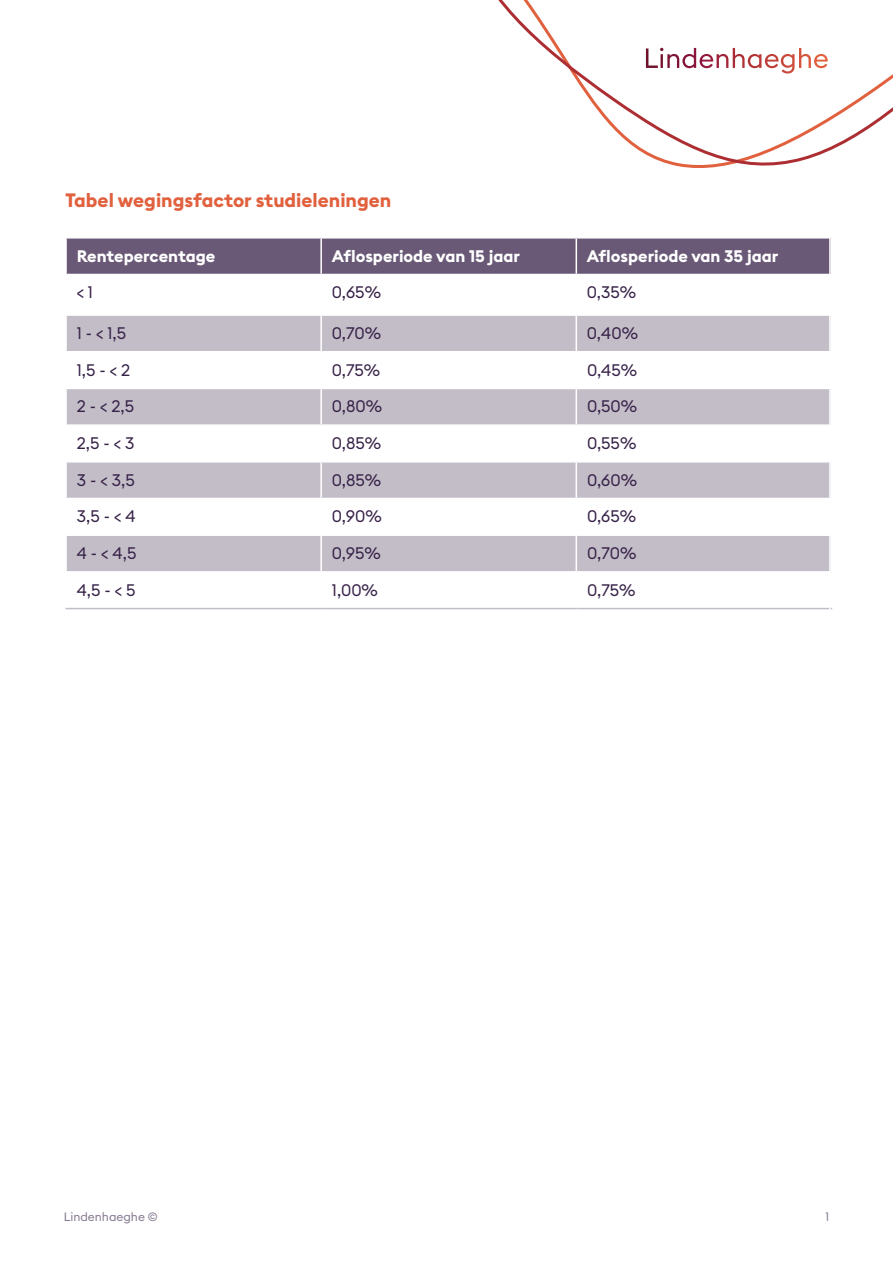
<style>
.page{position:relative;width:893px;height:1263px;background:#fff}
.page>*{position:absolute;margin:0;border:0;box-sizing:border-box;transform-origin:0 0}
.t1{font:700 19.2px "Euclid Square";color:#e1603d}
.t2{font:16.5px "Euclid Square";color:#372248}
.t3{font:700 16.5px "Euclid Square";color:#fff}
.t4{font:12px "Euclid Square";color:#877a91}
</style>
<div class="page">
<svg style="left:498px;top:0;width:395px;height:168px"></svg>
<svg style="left:646px;top:48px;width:182px;height:26px"></svg>
<div style="left:67px;top:239px;width:761px;height:35px;background:#695976"></div>
<svg style="left:67px;top:316px;width:761px;height:255px;fill:#c3bdc8"></svg>
<hr style="left:65px;top:351px;width:256px;height:1px;background:#fff">
<hr style="left:65px;top:388px;width:256px;height:1px;background:#fff">
<hr style="left:320px;top:239px;width:2px;height:35px;background:#fff">
<hr style="left:576px;top:239px;width:1px;height:35px;background:#fff">
<hr style="left:320px;top:316px;width:2px;height:35px;background:#fff">
<hr style="left:576px;top:316px;width:1px;height:35px;background:#fff">
<hr style="left:320px;top:389px;width:2px;height:35px;background:#fff">
<hr style="left:576px;top:389px;width:1px;height:35px;background:#fff">
<hr style="left:320px;top:463px;width:2px;height:35px;background:#fff">
<hr style="left:576px;top:463px;width:1px;height:35px;background:#fff">
<hr style="left:320px;top:536px;width:2px;height:35px;background:#fff">
<hr style="left:576px;top:536px;width:1px;height:35px;background:#fff">
<hr style="left:321px;top:351px;width:255px;height:1px;background:#fff">
<hr style="left:320px;top:352px;width:2px;height:36px;background:#fff">
<hr style="left:321px;top:388px;width:255px;height:1px;background:#fff">
<hr style="left:576px;top:351px;width:256px;height:1px;background:#fff">
<hr style="left:576px;top:352px;width:1px;height:36px;background:#fff">
<hr style="left:576px;top:388px;width:256px;height:1px;background:#fff">
<hr style="left:65px;top:424px;width:256px;height:2px;background:#fff">
<hr style="left:65px;top:461px;width:256px;height:2px;background:#fff">
<hr style="left:321px;top:424px;width:255px;height:2px;background:#fff">
<hr style="left:320px;top:426px;width:2px;height:35px;background:#fff">
<hr style="left:321px;top:461px;width:255px;height:2px;background:#fff">
<hr style="left:576px;top:424px;width:256px;height:2px;background:#fff">
<hr style="left:576px;top:426px;width:1px;height:35px;background:#fff">
<hr style="left:576px;top:461px;width:256px;height:2px;background:#fff">
<hr style="left:65px;top:498px;width:256px;height:1px;background:#fff">
<hr style="left:65px;top:534px;width:256px;height:2px;background:#fff">
<hr style="left:321px;top:498px;width:255px;height:1px;background:#fff">
<hr style="left:320px;top:499px;width:2px;height:35px;background:#fff">
<hr style="left:321px;top:534px;width:255px;height:2px;background:#fff">
<hr style="left:576px;top:498px;width:256px;height:1px;background:#fff">
<hr style="left:576px;top:499px;width:1px;height:35px;background:#fff">
<hr style="left:576px;top:534px;width:256px;height:2px;background:#fff">
<hr style="left:65px;top:608px;width:256px;height:1px;background:#c3bdc8">
<hr style="left:321px;top:608px;width:255px;height:1px;background:#c3bdc8">
<hr style="left:576px;top:608px;width:256px;height:1px;background:#c3bdc8">
<p class="t1" style="left:65px;top:188px;width:328px">Tabel wegingsfactor studieleningen</p>
<p class="t3" style="left:77px;top:245px;width:140px">Rentepercentage</p>
<p class="t3" style="left:332px;top:245px;width:190px">Aflosperiode van 15 jaar</p>
<p class="t3" style="left:587px;top:245px;width:193px">Aflosperiode van 35 jaar</p>
<p class="t2" style="left:77px;top:282px;width:18px">&lt; 1</p>
<p class="t2" style="left:332px;top:282px;width:51px">0,65%</p>
<p class="t2" style="left:587px;top:282px;width:51px">0,35%</p>
<p class="t2" style="left:77px;top:323px;width:51px">1 - &lt; 1,5</p>
<p class="t2" style="left:332px;top:323px;width:51px">0,70%</p>
<p class="t2" style="left:587px;top:323px;width:53px">0,40%</p>
<p class="t2" style="left:77px;top:359px;width:55px">1,5 - &lt; 2</p>
<p class="t2" style="left:332px;top:359px;width:50px">0,75%</p>
<p class="t2" style="left:587px;top:359px;width:52px">0,45%</p>
<p class="t2" style="left:77px;top:396px;width:59px">2 - &lt; 2,5</p>
<p class="t2" style="left:332px;top:396px;width:52px">0,80%</p>
<p class="t2" style="left:587px;top:396px;width:52px">0,50%</p>
<p class="t2" style="left:77px;top:433px;width:59px">2,5 - &lt; 3</p>
<p class="t2" style="left:332px;top:433px;width:51px">0,85%</p>
<p class="t2" style="left:587px;top:433px;width:51px">0,55%</p>
<p class="t2" style="left:77px;top:469px;width:59px">3 - &lt; 3,5</p>
<p class="t2" style="left:332px;top:469px;width:51px">0,85%</p>
<p class="t2" style="left:587px;top:469px;width:52px">0,60%</p>
<p class="t2" style="left:77px;top:506px;width:60px">3,5 - &lt; 4</p>
<p class="t2" style="left:332px;top:506px;width:51px">0,90%</p>
<p class="t2" style="left:587px;top:506px;width:51px">0,65%</p>
<p class="t2" style="left:77px;top:543px;width:61px">4 - &lt; 4,5</p>
<p class="t2" style="left:332px;top:543px;width:50px">0,95%</p>
<p class="t2" style="left:587px;top:543px;width:51px">0,70%</p>
<p class="t2" style="left:77px;top:579px;width:60px">4,5 - &lt; 5</p>
<p class="t2" style="left:332px;top:579px;width:48px">1,00%</p>
<p class="t2" style="left:587px;top:579px;width:50px">0,75%</p>
<p class="t4" style="left:64px;top:1209px;width:95px">Lindenhaeghe ©</p>
<p class="t4" style="left:825px;top:1209px;width:5px">1</p>
</div>
